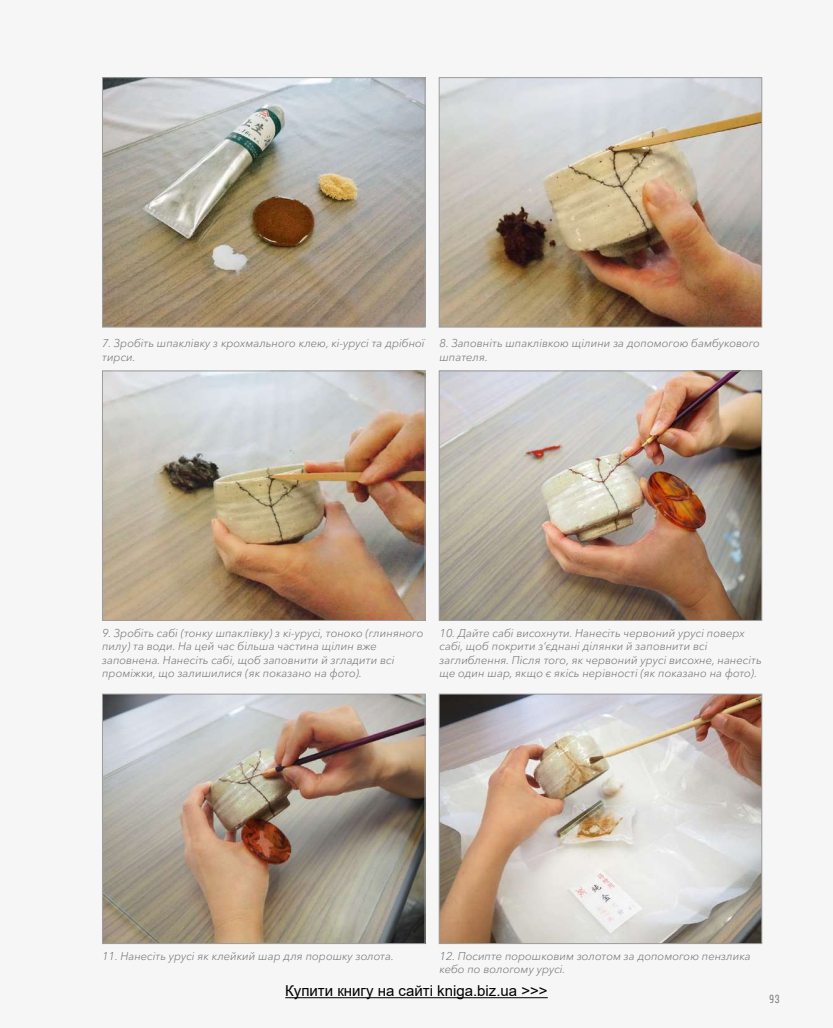
<style>
.page{position:relative;width:833px;height:1028px;background:#f6f6f6}
.page>*{position:absolute;margin:0;border:0;box-sizing:border-box;transform-origin:0 0}
.t1{font:15px "Arial";color:#000}
.t2{font:300 12.5px "Avory IPE";color:#706f6f}
.t3{font:italic 300 11.25px/13.5px "Avenir Next Cyr";color:#706f6f}
</style>
<div class="page">
<img style="left:104px;top:79px;width:319px;height:246px">
<div style="left:102px;top:77px;width:323px;height:250px;border:1px solid #9d9d9c"></div>
<img style="left:104px;top:372px;width:319px;height:246px">
<div style="left:102px;top:370px;width:323px;height:250px;border:1px solid #9d9d9c"></div>
<img style="left:104px;top:696px;width:319px;height:246px">
<div style="left:102px;top:694px;width:323px;height:250px;border:1px solid #9d9d9c"></div>
<img style="left:441px;top:79px;width:319px;height:246px">
<div style="left:439px;top:77px;width:323px;height:250px;border:1px solid #9d9d9c"></div>
<img style="left:441px;top:372px;width:319px;height:246px">
<div style="left:439px;top:370px;width:323px;height:250px;border:1px solid #9d9d9c"></div>
<img style="left:441px;top:696px;width:319px;height:246px">
<div style="left:439px;top:694px;width:323px;height:250px;border:1px solid #9d9d9c"></div>
<hr style="left:285px;top:997px;width:263px;height:1px;background:#000">
<p class="t3" style="left:102px;top:336px;width:324px">7. Зробіть шпаклівку з крохмального клею, кі-урусі та дрібної тирси.</p>
<p class="t3" style="left:439px;top:336px;width:322px">8. Заповніть шпаклівкою щілини за допомогою бамбукового шпателя.</p>
<p class="t3" style="left:102px;top:626px;width:323px">9. Зробіть сабі (тонку шпаклівку) з кі-урусі, тоноко (глиняного пилу) та води. На цей час більша частина щілин вже заповнена. Нанесіть сабі, щоб заповнити й згладити всі проміжки, що залишилися (як показано на фото).</p>
<p class="t3" style="left:439px;top:626px;width:324px">10. Дайте сабі висохнути. Нанесіть червоний урусі поверх сабі, щоб покрити з’єднані ділянки й заповнити всі заглиблення. Після того, як червоний урусі висохне, нанесіть ще один шар, якщо є якісь нерівності (як показано на фото).</p>
<p class="t3" style="left:102px;top:949px;width:293px">11. Нанесіть урусі як клейкий шар для порошку золота.</p>
<p class="t3" style="left:439px;top:949px;width:313px">12. Посипте порошковим золотом за допомогою пензлика кебо по вологому урусі.</p>
<h1 class="t1" style="left:285px;top:980px;width:264px">Купити книгу на сайті kniga.biz.ua &gt;&gt;&gt;</h1>
<p class="t2" style="left:769px;top:990px;width:12px">93</p>
</div>
